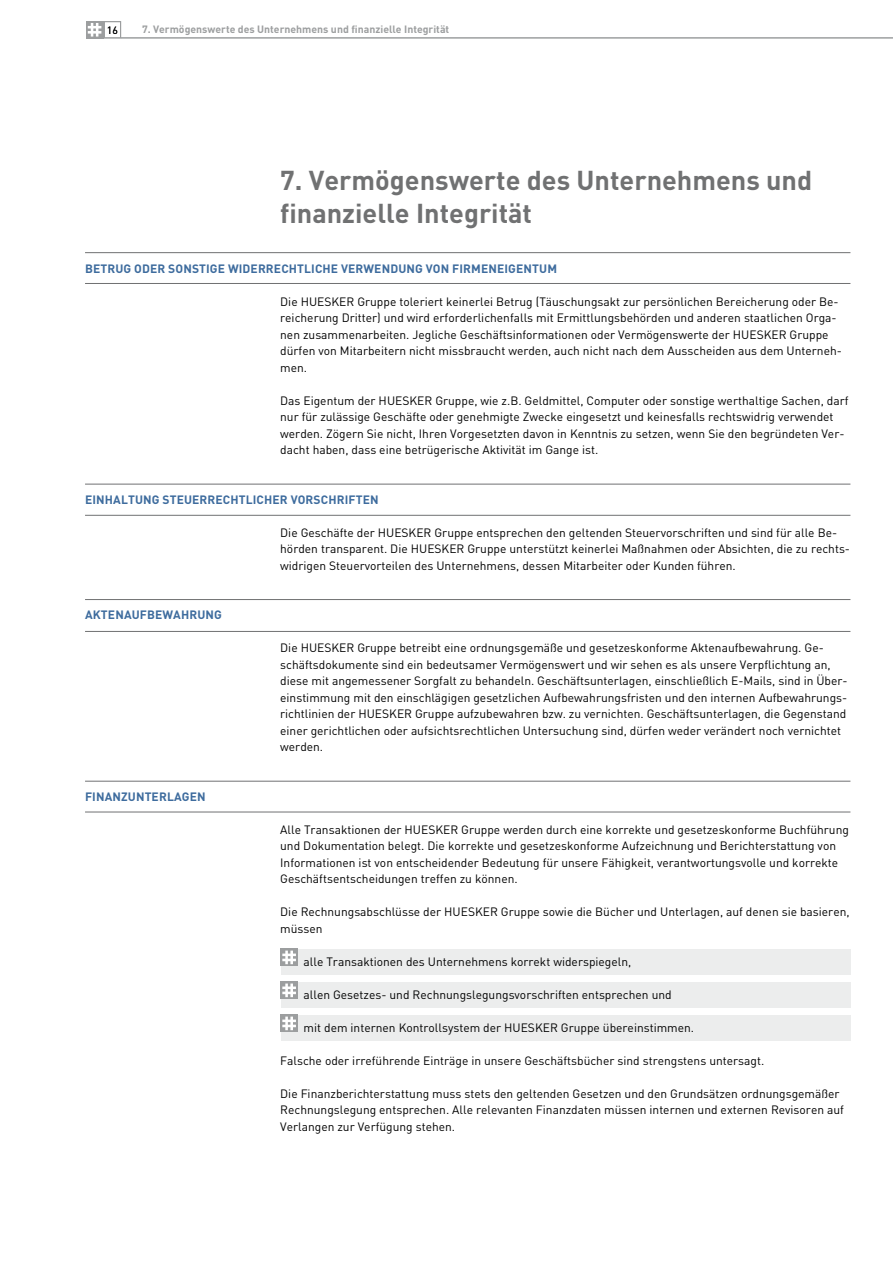
<style>
.page{position:relative;width:893px;height:1263px;background:#fff}
.page>*{position:absolute;margin:0;border:0;box-sizing:border-box;transform-origin:0 0}
.t1{font:700 27px/33px "DIN Pro";color:#707172}
.t2{font:12px/16.5px "DIN Pro";color:#000}
.t3{font:700 12px "DIN Pro";letter-spacing:.01em;color:#3e6c9e}
.t4{font:700 10.5px "DIN Pro";color:#9c9e9f}
.t5{font:10.5px "DIN Pro";color:#000}
</style>
<div class="page">
<div style="left:281px;top:1015px;width:569px;height:25px;background:#eceded"></div>
<div style="left:281px;top:982px;width:569px;height:25px;background:#eceded"></div>
<div style="left:281px;top:949px;width:569px;height:25px;background:#eceded"></div>
<svg style="left:281px;top:1015px;width:17px;height:17px"></svg>
<svg style="left:282px;top:1016px;width:14px;height:14px"></svg>
<div style="left:281px;top:982px;width:17px;height:17px;background:#9c9e9f"></div>
<svg style="left:282px;top:983px;width:14px;height:14px"></svg>
<svg style="left:281px;top:949px;width:17px;height:17px"></svg>
<svg style="left:282px;top:950px;width:14px;height:14px"></svg>
<svg style="left:86px;top:21px;width:17px;height:17px"></svg>
<svg style="left:88px;top:23px;width:13px;height:14px"></svg>
<div style="left:104px;top:21px;width:17px;height:17px;border:1px solid #9c9e9f"></div>
<hr style="left:121px;top:38px;width:772px;height:1px;background:#9c9e9f">
<hr style="left:85px;top:252px;width:765px;height:1px;background:#707172">
<hr style="left:85px;top:283px;width:765px;height:1px;background:#707172">
<hr style="left:85px;top:484px;width:765px;height:1px;background:#707172">
<hr style="left:85px;top:599px;width:765px;height:1px;background:#707172">
<hr style="left:85px;top:515px;width:765px;height:1px;background:#707172">
<hr style="left:85px;top:631px;width:765px;height:1px;background:#707172">
<hr style="left:85px;top:781px;width:765px;height:1px;background:#707172">
<hr style="left:85px;top:812px;width:765px;height:1px;background:#707172">
<p class="t5" style="left:107px;top:22px;width:12px">16</p>
<p class="t4" style="left:142px;top:21px;width:309px">7. Vermögenswerte des Unternehmens und finanzielle Integrität</p>
<h1 class="t1" style="left:280px;top:162px;width:533px">7. Vermögenswerte des Unternehmens und finanzielle Integrität</h1>
<p class="t3" style="left:85px;top:259px;width:473px">BETRUG ODER SONSTIGE WIDERRECHTLICHE VERWENDUNG VON FIRMENEIGENTUM</p>
<p class="t2" style="left:280px;top:292px;width:563px">Die HUESKER Gruppe toleriert keinerlei Betrug (Täuschungsakt zur persönlichen Bereicherung oder Be&shy;reicherung Dritter) und wird erforderlichenfalls mit Ermittlungsbehörden und anderen staatlichen Orga&shy;nen zusammenarbeiten. Jegliche Geschäftsinformationen oder Vermögenswerte der HUESKER Gruppe dürfen von Mitarbeitern nicht missbraucht werden, auch nicht nach dem Ausscheiden aus dem Unterneh&shy;men.</p>
<p class="t2" style="left:280px;top:391px;width:570px">Das Eigentum der HUESKER Gruppe, wie z.B. Geldmittel, Computer oder sonstige werthaltige Sachen, darf nur für zulässige Geschäfte oder genehmigte Zwecke eingesetzt und keinesfalls rechtswidrig verwendet werden. Zögern Sie nicht, Ihren Vorgesetzten davon in Kenntnis zu setzen, wenn Sie den begründeten Ver&shy;dacht haben, dass eine betrügerische Aktivität im Gange ist.</p>
<p class="t3" style="left:85px;top:490px;width:295px">EINHALTUNG STEUERRECHTLICHER VORSCHRIFTEN</p>
<p class="t3" style="left:85px;top:606px;width:138px">AKTENAUFBEWAHRUNG</p>
<p class="t3" style="left:85px;top:787px;width:122px">FINANZUNTERLAGEN</p>
<p class="t2" style="left:280px;top:523px;width:571px">Die Geschäfte der HUESKER Gruppe entsprechen den geltenden Steuervorschriften und sind für alle Be&shy;hörden transparent. Die HUESKER Gruppe unterstützt keinerlei Maßnahmen oder Absichten, die zu rechts&shy;widrigen Steuervorteilen des Unternehmens, dessen Mitarbeiter oder Kunden führen.</p>
<p class="t2" style="left:280px;top:639px;width:569px">Die HUESKER Gruppe betreibt eine ordnungsgemäße und gesetzeskonforme Aktenaufbewahrung. Ge&shy;schäftsdokumente sind ein bedeutsamer Vermögenswert und wir sehen es als unsere Verpflichtung an, diese mit angemessener Sorgfalt zu behandeln. Geschäftsunterlagen, einschließlich E-Mails, sind in Über&shy;einstimmung mit den einschlägigen gesetzlichen Aufbewahrungsfristen und den internen Aufbewahrungs&shy;richtlinien der HUESKER Gruppe aufzubewahren bzw. zu vernichten. Geschäftsunterlagen, die Gegenstand einer gerichtlichen oder aufsichtsrechtlichen Untersuchung sind, dürfen weder verändert noch vernichtet werden.</p>
<p class="t2" style="left:280px;top:820px;width:570px">Alle Transaktionen der HUESKER Gruppe werden durch eine korrekte und gesetzeskonforme Buchführung und Dokumentation belegt. Die korrekte und gesetzeskonforme Aufzeichnung und Berichterstattung von Informationen ist von entscheidender Bedeutung für unsere Fähigkeit, verantwortungsvolle und korrekte Geschäftsentscheidungen treffen zu können.</p>
<p class="t2" style="left:280px;top:903px;width:571px">Die Rechnungsabschlüsse der HUESKER Gruppe sowie die Bücher und Unterlagen, auf denen sie basieren, müssen</p>
<p class="t2" style="left:304px;top:952px;width:329px">alle Transaktionen des Unternehmens korrekt widerspiegeln,</p>
<p class="t2" style="left:304px;top:985px;width:370px">allen Gesetzes- und Rechnungslegungsvorschriften entsprechen und</p>
<p class="t2" style="left:304px;top:1018px;width:392px">mit dem internen Kontrollsystem der HUESKER Gruppe übereinstimmen.</p>
<p class="t2" style="left:280px;top:1051px;width:485px">Falsche oder irreführende Einträge in unsere Geschäftsbücher sind strengstens untersagt.</p>
<p class="t2" style="left:280px;top:1084px;width:565px">Die Finanzberichterstattung muss stets den geltenden Gesetzen und den Grundsätzen ordnungsgemäßer<br>Rechnungslegung entsprechen. Alle relevanten Finanzdaten müssen internen und externen Revisoren auf<br>Verlangen zur Verfügung stehen.</p>
</div>
